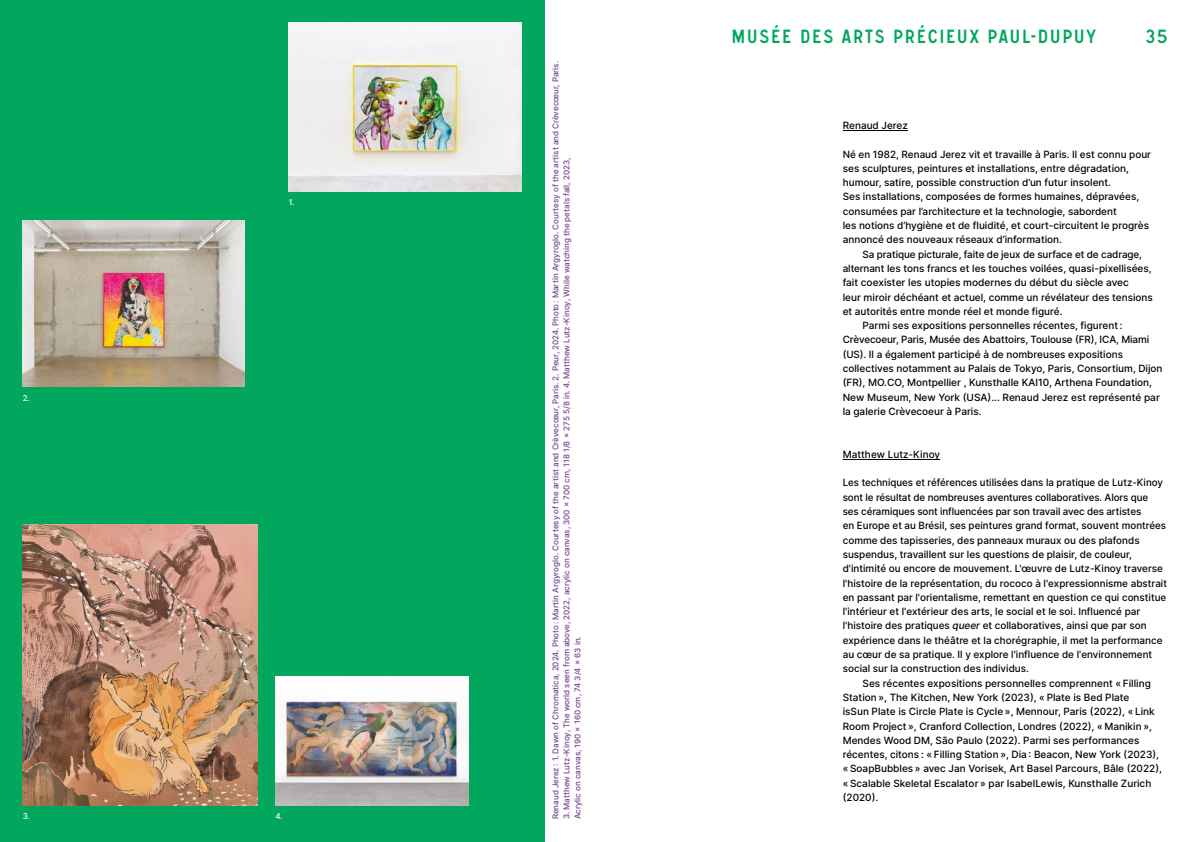
<style>
.page{position:relative;width:1191px;height:842px;background:#fff}
.page>*{position:absolute;margin:0;border:0;box-sizing:border-box;transform-origin:0 0}
.t1{font:20px "Signal No 2 D";letter-spacing:-.005em;color:#00a75d}
.t2{font:500 10px/14.3px "Inter";color:#000}
.t3{font:500 8px/11px "Inter";color:#743e91}
.t4{font:500 8px "Inter";color:#fff}
.s1{font-style:italic}
</style>
<div class="page">
<div style="left:0;top:0;width:544px;height:842px;background:#00a75d"></div>
<img style="left:289px;top:23px;width:233px;height:168px">
<img style="left:23px;top:220px;width:221px;height:166px">
<img style="left:23px;top:524px;width:234px;height:281px">
<img style="left:275px;top:676px;width:194px;height:129px">
<hr style="left:842px;top:130px;width:66px;height:1px;background:#000">
<hr style="left:842px;top:459px;width:98px;height:1px;background:#000">
<p class="t4" style="left:23px;top:392px;width:9px">2.</p>
<p class="t4" style="left:289px;top:197px;width:7px">1.</p>
<p class="t4" style="left:23px;top:810px;width:9px">3.</p>
<p class="t4" style="left:275px;top:810px;width:9px">4.</p>
<p class="t3" style="left:550px;top:819px;width:760px;rotate:-90deg">Renaud Jerez : 1. Dawn of Chromatica, 2024. Photo : Martin Argyroglo. Courtesy of the artist and Crèvecœur, Paris. 2. Peur, 2024. Photo : Martin Argyroglo. Courtesy of the artist and Crèvecœur, Paris.</p>
<p class="t3" style="left:561px;top:819px;width:663px;rotate:-90deg">3. Matthew Lutz-Kinoy, The world seen from above, 2022, acrylic on canvas, 300 x 700 cm, 118 1/8 x 275 5/8 in. 4. Matthew Lutz-Kinoy, While watching the petals fall, 2023,<br>Acrylic on canvas, 190 x 160 cm, 74 3/4 x 63 in.</p>
<h1 class="t1" style="left:730px;top:25px;width:368px">MUSÉE DES ARTS PRÉCIEUX PAUL-DUPUY</h1>
<h1 class="t1" style="left:1145px;top:25px;width:25px">35</h1>
<p class="t2" style="left:842px;top:118px;width:67px">Renaud Jerez</p>
<p class="t2" style="left:842px;top:146px;width:310px">Né en 1982, Renaud Jerez vit et travaille à Paris. Il est connu pour ses sculptures, peintures et installations, entre dégradation, humour, satire, possible construction d’un futur insolent.<br>Ses installations, composées de formes humaines, dépravées, consumées par l’architecture et la technologie, sabordent<br>les notions d’hygiène et de fluidité, et court-circuitent le progrès annoncé des nouveaux réseaux d’information.</p>
<p class="t2" style="left:862px;top:247px;width:281px">Sa pratique picturale, faite de jeux de surface et de cadrage,</p>
<p class="t2" style="left:842px;top:261px;width:310px">alternant les tons francs et les touches voilées, quasi-pixellisées,</p>
<p class="t2" style="left:842px;top:275px;width:288px">fait coexister les utopies modernes du début du siècle avec</p>
<p class="t2" style="left:842px;top:289px;width:312px">leur miroir déchéant et actuel, comme un révélateur des tensions</p>
<p class="t2" style="left:842px;top:304px;width:221px">et autorités entre monde réel et monde figuré.</p>
<p class="t2" style="left:862px;top:318px;width:261px">Parmi ses expositions personnelles récentes, figurent :</p>
<p class="t2" style="left:842px;top:332px;width:308px">Crèvecoeur, Paris, Musée des Abattoirs, Toulouse (FR), ICA, Miami</p>
<p class="t2" style="left:842px;top:347px;width:282px">(US). Il a également participé à de nombreuses expositions</p>
<p class="t2" style="left:842px;top:361px;width:321px">collectives notamment au Palais de Tokyo, Paris, Consortium, Dijon</p>
<p class="t2" style="left:842px;top:375px;width:311px">(FR), MO.CO, Montpellier , Kunsthalle KAI10, Arthena Foundation,</p>
<p class="t2" style="left:842px;top:390px;width:319px">New Museum, New York (USA)... Renaud Jerez est représenté par</p>
<p class="t2" style="left:842px;top:404px;width:140px">la galerie Crèvecoeur à Paris.</p>
<p class="t2" style="left:842px;top:447px;width:99px">Matthew Lutz-Kinoy</p>
<p class="t2" style="left:842px;top:475px;width:322px">Les techniques et références utilisées dans la pratique de Lutz-Kinoy</p>
<p class="t2" style="left:842px;top:490px;width:307px">sont le résultat de nombreuses aventures collaboratives. Alors que</p>
<p class="t2" style="left:842px;top:504px;width:300px">ses céramiques sont influencées par son travail avec des artistes</p>
<p class="t2" style="left:842px;top:518px;width:325px">en Europe et au Brésil, ses peintures grand format, souvent montrées</p>
<p class="t2" style="left:842px;top:533px;width:298px">comme des tapisseries, des panneaux muraux ou des plafonds</p>
<p class="t2" style="left:842px;top:547px;width:291px">suspendus, travaillent sur les questions de plaisir, de couleur,</p>
<p class="t2" style="left:842px;top:561px;width:322px">d'intimité ou encore de mouvement. L'œuvre de Lutz-Kinoy traverse</p>
<p class="t2" style="left:842px;top:575px;width:326px">l'histoire de la représentation, du rococo à l'expressionnisme abstrait</p>
<p class="t2" style="left:842px;top:590px;width:325px">en passant par l'orientalisme, remettant en question ce qui constitue</p>
<p class="t2" style="left:842px;top:604px;width:299px">l'intérieur et l'extérieur des arts, le social et le soi. Influencé par</p>
<p class="t2" style="left:842px;top:618px;width:305px">l'histoire des pratiques <span class="s1">queer</span> et collaboratives, ainsi que par son</p>
<p class="t2" style="left:842px;top:633px;width:321px">expérience dans le théâtre et la chorégraphie, il met la performance</p>
<p class="t2" style="left:842px;top:647px;width:311px">au cœur de sa pratique. Il y explore l'influence de l'environnement</p>
<p class="t2" style="left:842px;top:661px;width:188px">social sur la construction des individus.</p>
<p class="t2" style="left:862px;top:676px;width:290px">Ses récentes expositions personnelles comprennent « Filling</p>
<p class="t2" style="left:842px;top:690px;width:288px">Station », The Kitchen, New York (2023), « Plate is Bed Plate</p>
<p class="t2" style="left:842px;top:704px;width:313px">isSun Plate is Circle Plate is Cycle », Mennour, Paris (2022), « Link</p>
<p class="t2" style="left:842px;top:718px;width:311px">Room Project », Cranford Collection, Londres (2022), « Manikin »,</p>
<p class="t2" style="left:842px;top:733px;width:298px">Mendes Wood DM, São Paulo (2022). Parmi ses performances</p>
<p class="t2" style="left:842px;top:747px;width:318px">récentes, citons : « Filling Station », Dia : Beacon, New York (2023),</p>
<p class="t2" style="left:842px;top:761px;width:321px">« SoapBubbles » avec Jan Vorisek, Art Basel Parcours, Bâle (2022),</p>
<p class="t2" style="left:842px;top:776px;width:310px">« Scalable Skeletal Escalator » par IsabelLewis, Kunsthalle Zurich</p>
<p class="t2" style="left:842px;top:790px;width:37px">(2020).</p>
</div>
